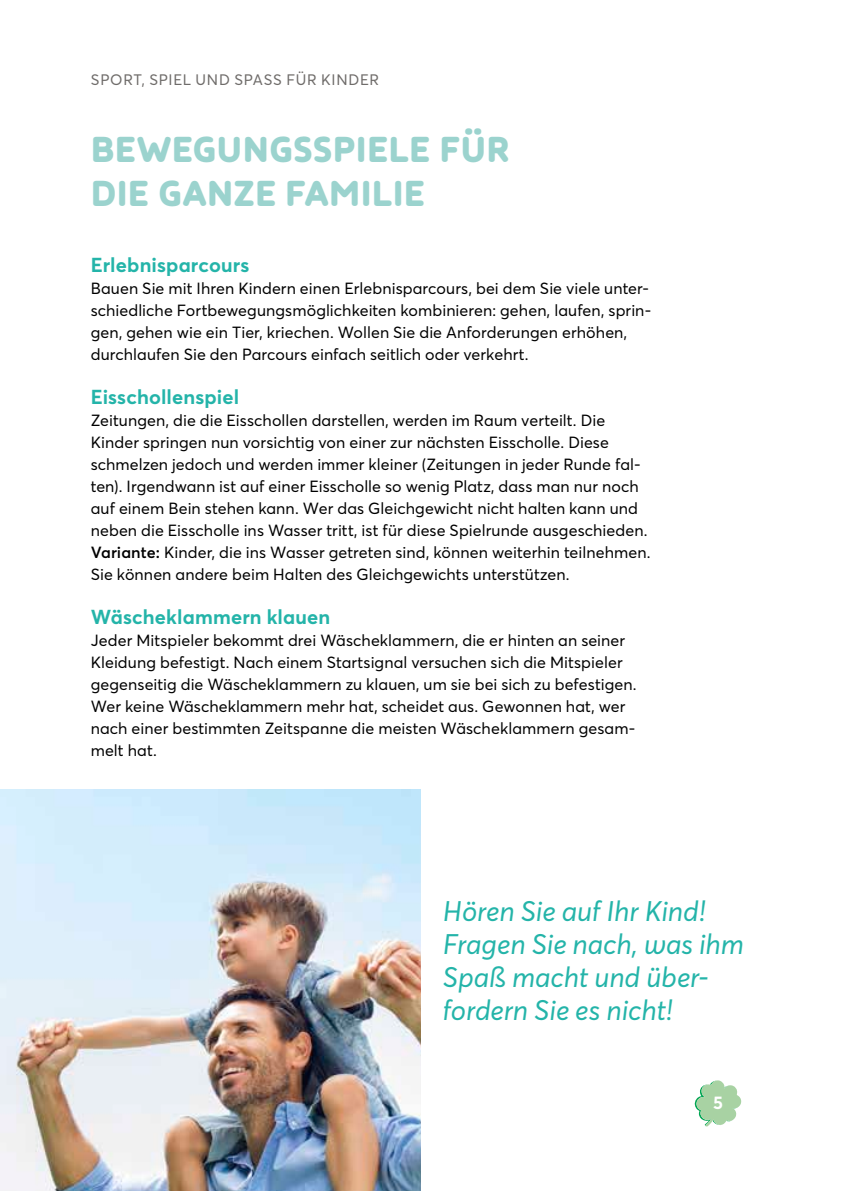
<style>
.page{position:relative;width:842px;height:1191px;background:#fff}
.page>*{position:absolute;margin:0;border:0;box-sizing:border-box;transform-origin:0 0}
.t1{font:900 36px/44px "Apoka";letter-spacing:.005em;color:#9bd3ce}
.t2{font:italic 28px/33px "Averta";letter-spacing:-.005em;color:#24b4a9}
.t3{font:700 20px "Averta";letter-spacing:.01em;color:#24b4a9}
.t4{font:700 18px "Averta";color:#fff}
.t5{font:16px/22px "Averta";letter-spacing:.005em;color:#000}
.t6{font:15px "Averta";letter-spacing:.05em;color:#6f6c6a}
.s1{font-weight:600}
</style>
<div class="page">
<svg style="left:695px;top:1080px;width:46px;height:46px"></svg>
<img style="left:0;top:789px;width:421px;height:402px">
<p class="t6" style="left:91px;top:69px;width:290px">SPORT, SPIEL UND SPASS FÜR KINDER</p>
<h1 class="t1" style="left:91px;top:127px;width:420px">BEWEGUNGSSPIELE FÜR<br>DIE GANZE FAMILIE</h1>
<p class="t3" style="left:91px;top:251px;width:160px">Erlebnisparcours</p>
<p class="t5" style="left:91px;top:277px;width:562px">Bauen Sie mit Ihren Kindern einen Erlebnisparcours, bei dem Sie viele unter&shy;schiedliche Fortbewegungsmöglichkeiten kombinieren: gehen, laufen, sprin&shy;gen, gehen wie ein Tier, kriechen. Wollen Sie die Anforderungen erhöhen, durchlaufen Sie den Parcours einfach seitlich oder verkehrt.</p>
<p class="t3" style="left:91px;top:383px;width:150px">Eisschollenspiel</p>
<p class="t5" style="left:91px;top:409px;width:561px">Zeitungen, die die Eisschollen darstellen, werden im Raum verteilt. Die Kinder springen nun vorsichtig von einer zur nächsten Eisscholle. Diese schmelzen jedoch und werden immer kleiner (Zeitungen in jeder Runde fal&shy;ten). Irgendwann ist auf einer Eisscholle so wenig Platz, dass man nur noch auf einem Bein stehen kann. Wer das Gleichgewicht nicht halten kann und neben die Eisscholle ins Wasser tritt, ist für diese Spielrunde ausgeschieden.<br><span class="s1">Variante:</span> Kinder, die ins Wasser getreten sind, können weiterhin teilnehmen.<br>Sie können andere beim Halten des Gleichgewichts unterstützen.</p>
<p class="t3" style="left:91px;top:603px;width:241px">Wäscheklammern klauen</p>
<p class="t5" style="left:91px;top:629px;width:547px">Jeder Mitspieler bekommt drei Wäscheklammern, die er hinten an seiner Kleidung befestigt. Nach einem Startsignal versuchen sich die Mitspieler gegenseitig die Wäscheklammern zu klauen, um sie bei sich zu befestigen.<br>Wer keine Wäscheklammern mehr hat, scheidet aus. Gewonnen hat, wer nach einer bestimmten Zeitspanne die meisten Wäscheklammern gesam&shy;melt hat.</p>
<h2 class="t2" style="left:443px;top:895px;width:303px">Hören Sie auf Ihr Kind!<br>Fragen Sie nach, was ihm<br>Spaß macht und über&shy;fordern Sie es nicht!</h2>
<p class="t4" style="left:713px;top:1089px;width:11px">5</p>
</div>
